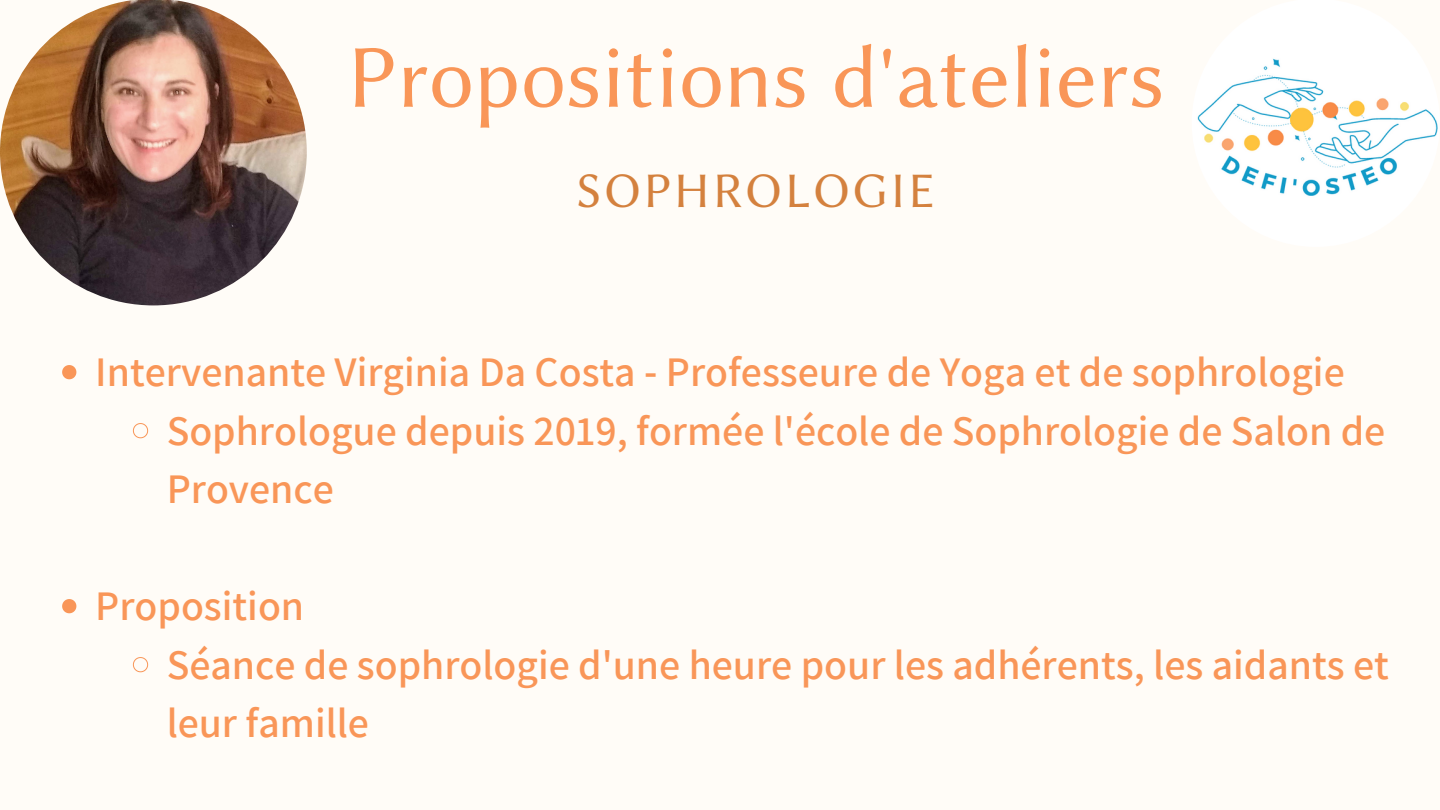
<style>
.page{position:relative;width:1440px;height:810px;background:#fffcf7}
.page>*{position:absolute;margin:0;border:0;box-sizing:border-box;transform-origin:0 0}
.t1{font:90px "Lin Biolinum O";color:#f99658}
.t2{font:50px "Lin Biolinum O";letter-spacing:.05em;color:#d4813e}
.t3{font:600 42px/58.5px "Assistant";color:#f99658}
</style>
<div class="page">
<img style="left:1197px;top:58px;width:241px;height:138px">
<img style="left:0;top:0;width:307px;height:305px">
<svg style="left:62px;top:365px;width:14px;height:14px"></svg>
<svg style="left:133px;top:423px;width:15px;height:16px"></svg>
<svg style="left:62px;top:599px;width:14px;height:14px"></svg>
<svg style="left:133px;top:657px;width:15px;height:16px"></svg>
<h1 class="t1" style="left:347px;top:26px;width:819px">Propositions d'ateliers</h1>
<p class="t2" style="left:576px;top:163px;width:360px">SOPHROLOGIE</p>
<p class="t3" style="left:167px;top:341px;width:1220px;text-indent:-71px">Intervenante Virginia Da Costa - Professeure de Yoga et de sophrologie<br>Sophrologue depuis 2019, formée l'école de Sophrologie de Salon de<br>Provence</p>
<p class="t3" style="left:167px;top:575px;width:1224px;text-indent:-71px">Proposition<br>Séance de sophrologie d'une heure pour les adhérents, les aidants et leur famille</p>
</div>
